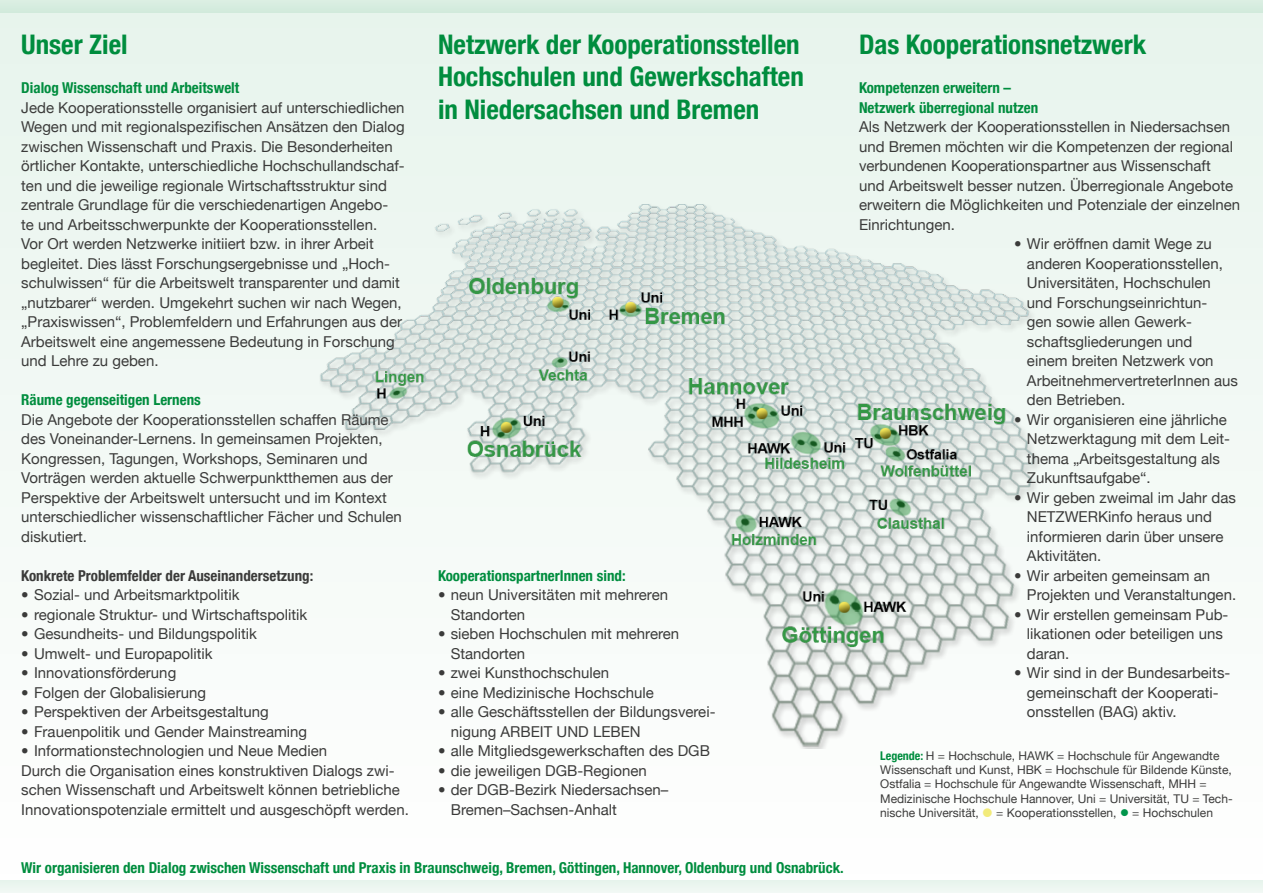
<style>
.page{position:relative;width:1263px;height:893px;background:#f2f9f5}
.page>*{position:absolute;margin:0;border:0;box-sizing:border-box;transform-origin:0 0}
.t1{font:700 condensed 27px/32.4px "Helvetica Neue";color:#008d3e}
.t2{font:15px/19.5px "Helvetica Neue";color:#3b3b3a}
.t3{font:700 condensed 15px/19.5px "Helvetica Neue";color:#008d3e}
.t4{font:700 condensed 15px "Helvetica Neue";color:#3b3b3a}
.t5{font:12px/14.4px "Helvetica Neue";color:#3b3b3a}
.s1{font-weight:700;font-stretch:condensed;color:#008d3e}
.s2{color:#00954b}
</style>
<div class="page">
<div style="left:0;top:0;width:1263px;height:13px;background:#d6ecdf"></div>
<div style="left:0;top:880px;width:1263px;height:13px;background:#ecf6f0"></div>
<img style="left:320px;top:204px;width:719px;height:545px">
<svg style="left:983px;top:808px;width:9px;height:9px"></svg>
<h1 class="t1" style="left:21px;top:28px;width:108px">Unser Ziel</h1>
<p class="t3" style="left:21px;top:78px;width:220px">Dialog Wissenschaft und Arbeitswelt</p>
<p class="t2" style="left:21px;top:97px;width:385px">Jede Kooperationsstelle organisiert auf unterschiedlichen Wegen und mit regionalspezifischen Ansätzen den Dialog zwischen Wissenschaft und Praxis. Die Besonderheiten örtlicher Kontakte, unterschiedliche Hochschullandschaf&shy;ten und die jeweilige regionale Wirtschaftsstruktur sind zentrale Grundlage für die verschiedenartigen Angebo&shy;te und Arbeitsschwerpunkte der Kooperationsstellen.<br>Vor Ort werden Netzwerke initiiert bzw. in ihrer Arbeit begleitet. Dies lässt Forschungsergebnisse und „Hoch&shy;schulwissen“ für die Arbeitswelt transparenter und damit „nutzbarer“ werden. Umgekehrt suchen wir nach Wegen, „Praxiswissen“, Problemfeldern und Erfahrungen aus der Arbeitswelt eine angemessene Bedeutung in Forschung und Lehre zu geben.</p>
<p class="t3" style="left:21px;top:390px;width:181px">Räume gegenseitigen Lernens</p>
<p class="t2" style="left:21px;top:409px;width:382px">Die Angebote der Kooperationsstellen schaffen Räume des Voneinander-Lernens. In gemeinsamen Projekten, Kongressen, Tagungen, Workshops, Seminaren und Vorträgen werden aktuelle Schwerpunktthemen aus der Perspektive der Arbeitswelt untersucht und im Kontext unterschiedlicher wissenschaftlicher Fächer und Schulen diskutiert.</p>
<p class="t4" style="left:21px;top:566px;width:294px">Konkrete Problemfelder der Auseinandersetzung:</p>
<p class="t2" style="left:21px;top:585px;width:220px">• Sozial- und Arbeitsmarktpolitik</p>
<p class="t2" style="left:21px;top:604px;width:288px">• regionale Struktur- und Wirtschaftspolitik</p>
<p class="t2" style="left:21px;top:624px;width:237px">• Gesundheits- und Bildungspolitik</p>
<p class="t2" style="left:21px;top:643px;width:193px">• Umwelt- und Europapolitik</p>
<p class="t2" style="left:21px;top:663px;width:156px">• Innovationsförderung</p>
<p class="t2" style="left:21px;top:682px;width:186px">• Folgen der Globalisierung</p>
<p class="t2" style="left:21px;top:702px;width:249px">• Perspektiven der Arbeitsgestaltung</p>
<p class="t2" style="left:21px;top:721px;width:287px">• Frauenpolitik und Gender Mainstreaming</p>
<p class="t2" style="left:21px;top:741px;width:389px">• Informationstechnologien und Neue Medien<br>Durch die Organisation eines konstruktiven Dialogs zwi&shy;schen Wissenschaft und Arbeitswelt können betriebliche Innovationspotenziale ermittelt und ausgeschöpft werden.</p>
<h1 class="t1" style="left:438px;top:28px;width:367px">Netzwerk der Kooperationsstellen<br>Hochschulen und Gewerkschaften in Niedersachsen und Bremen</h1>
<h1 class="t1" style="left:859px;top:28px;width:289px">Das Kooperationsnetzwerk</h1>
<p class="t3" style="left:859px;top:78px;width:181px">Kompetenzen erweitern –<br>Netzwerk überregional nutzen</p>
<p class="t2" style="left:859px;top:117px;width:383px">Als Netzwerk der Kooperationsstellen in Niedersachsen und Bremen möchten wir die Kompetenzen der regional verbundenen Kooperationspartner aus Wissenschaft<br>und Arbeitswelt besser nutzen. Überregionale Angebote erweitern die Möglichkeiten und Potenziale der einzelnen Einrichtungen.</p>
<p class="t3" style="left:438px;top:565px;width:189px">KooperationspartnerInnen sind:</p>
<p class="t2" style="left:451px;top:585px;width:219px;text-indent:-13px">• neun Universitäten mit mehreren<br>Standorten</p>
<p class="t2" style="left:451px;top:624px;width:230px;text-indent:-13px">• sieben Hochschulen mit mehreren<br>Standorten</p>
<p class="t2" style="left:438px;top:663px;width:173px">• zwei Kunsthochschulen</p>
<p class="t2" style="left:438px;top:682px;width:217px">• eine Medizinische Hochschule</p>
<p class="t2" style="left:451px;top:702px;width:266px;text-indent:-13px">• alle Geschäftsstellen der Bildungsverei&shy;nigung ARBEIT UND LEBEN</p>
<p class="t2" style="left:438px;top:741px;width:273px">• alle Mitgliedsgewerkschaften des DGB</p>
<p class="t2" style="left:438px;top:760px;width:210px">• die jeweiligen DGB-Regionen</p>
<p class="t2" style="left:451px;top:780px;width:219px;text-indent:-13px">• der DGB-Bezirk Niedersachsen–<br>Bremen–Sachsen-Anhalt</p>
<p class="t2" style="left:1027px;top:234px;width:213px;text-indent:-13px">• Wir eröffnen damit Wege zu anderen Kooperationsstellen,<br>Universitäten, Hochschulen und Forschungseinrichtun-<br>gen sowie allen Gewerk&shy;schaftsgliederungen und<br>einem breiten Netzwerk von<br>ArbeitnehmervertreterInnen aus den Betrieben.</p>
<p class="t2" style="left:1027px;top:409px;width:205px;text-indent:-13px">• Wir organisieren eine jährliche<br>Netzwerktagung mit dem Leit&shy;thema „Arbeitsgestaltung als<br>Zukunftsaufgabe“.</p>
<p class="t2" style="left:1027px;top:487px;width:210px;text-indent:-13px">• Wir geben zweimal im Jahr das<br>NETZWERKinfo heraus und informieren darin über unsere<br>Aktivitäten.</p>
<p class="t2" style="left:1027px;top:565px;width:211px;text-indent:-13px">• Wir arbeiten gemeinsam an<br>Projekten und Veranstaltungen.</p>
<p class="t2" style="left:1027px;top:604px;width:203px;text-indent:-13px">• Wir erstellen gemeinsam Pub&shy;likationen oder beteiligen uns daran.</p>
<p class="t2" style="left:1027px;top:663px;width:205px;text-indent:-13px">• Wir sind in der Bundesarbeits&shy;gemeinschaft der Kooperati&shy;onsstellen (BAG) aktiv.</p>
<p class="t5" style="left:880px;top:748px;width:354px"><span class="s1">Legende:</span> H = Hochschule, HAWK = Hochschule für Angewandte Wissenschaft und Kunst, HBK = Hochschule für Bildende Künste, Ostfalia = Hochschule für Angewandte Wissenschaft, MHH = Medizinische Hochschule Hannover, Uni = Universität, TU = Tech&shy;nische Universität,</p>
<p class="t5" style="left:996px;top:805px;width:218px">= Kooperationsstellen, <span class="s2">●</span> = Hochschulen</p>
<p class="t3" style="left:21px;top:858px;width:824px">Wir organisieren den Dialog zwischen Wissenschaft und Praxis in Braunschweig, Bremen, Göttingen, Hannover, Oldenburg und Osnabrück.</p>
</div>
